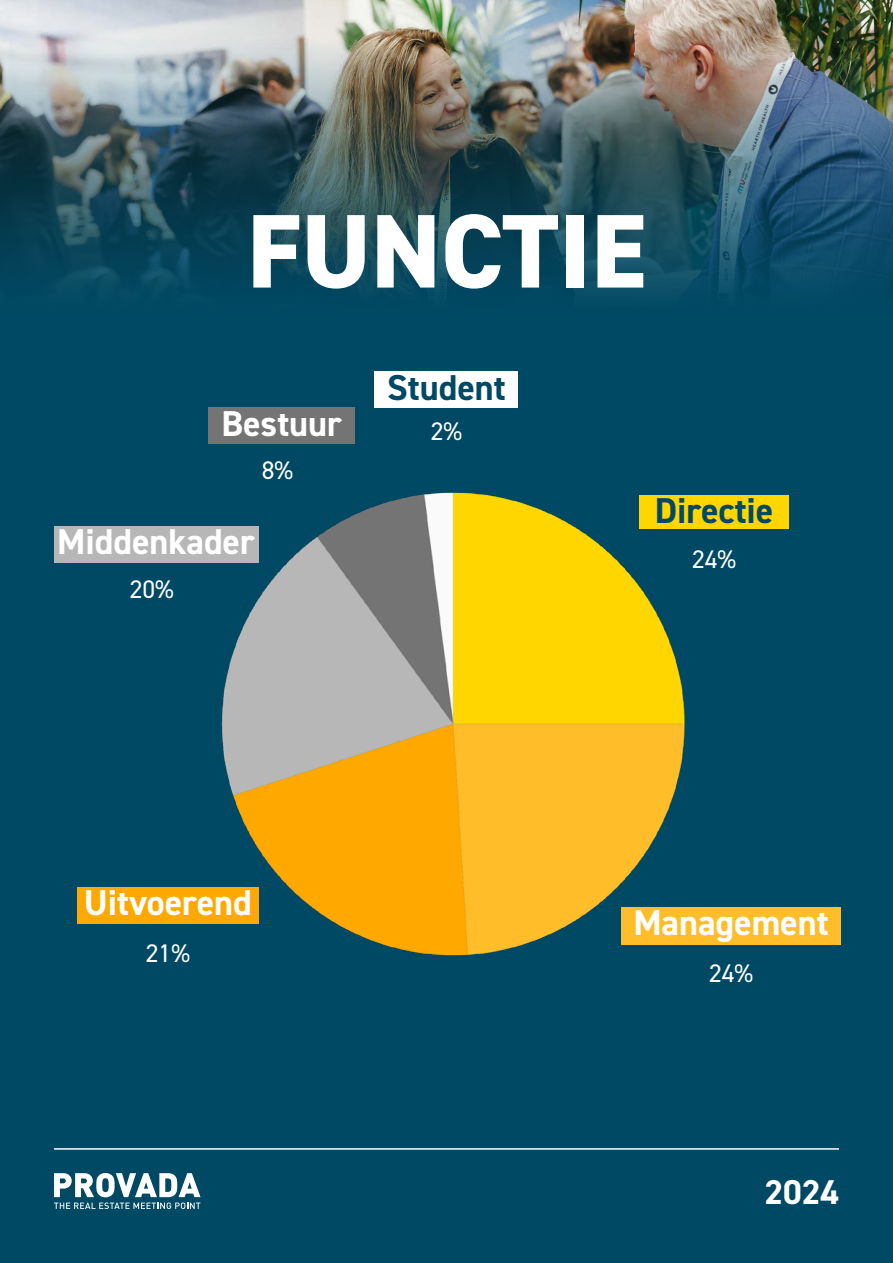
<style>
.page{position:relative;width:893px;height:1263px;background:#fff}
.page>*{position:absolute;margin:0;border:0;box-sizing:border-box;transform-origin:0 0}
.t1{font:800 105px "DIN2014";color:#fff}
.t2{font:700 36px "DIN2014";color:#fff}
.t3{font:700 36px "DIN2014";color:#004964}
.t4{font:700 34.5px "DIN2014";color:#fff}
.t5{font:25.5px "DIN2014";color:#fff}
</style>
<div class="page">
<img style="left:0;top:0;width:893px;height:38px">
<div style="left:0;top:340px;width:893px;height:923px;background:#004964"></div>
<img style="left:0;top:38px;width:893px;height:352px">
<svg style="left:54px;top:1173px;width:147px;height:36px"></svg>
<hr style="left:54px;top:1148px;width:785px;height:2px;background:#fff">
<img style="left:187px;top:492px;width:519px;height:464px">
<div style="left:375px;top:372px;width:143px;height:36px;background:#fff"></div>
<div style="left:208px;top:408px;width:147px;height:36px;background:#747474"></div>
<div style="left:77px;top:887px;width:181px;height:36px;background:#ffa800"></div>
<div style="left:621px;top:907px;width:220px;height:38px;background:#ffbd29"></div>
<div style="left:639px;top:495px;width:150px;height:33px;background:#ffd600"></div>
<div style="left:54px;top:526px;width:204px;height:36px;background:#b7b7b7"></div>
<p class="t1" style="left:247px;top:181px;width:400px">FUNCTIE</p>
<p class="t2" style="left:221px;top:399px;width:122px">Bestuur</p>
<p class="t5" style="left:262px;top:454px;width:33px">8%</p>
<p class="t2" style="left:57px;top:518px;width:199px">Middenkader</p>
<p class="t5" style="left:130px;top:574px;width:45px">20%</p>
<p class="t3" style="left:387px;top:363px;width:120px">Student</p>
<p class="t5" style="left:431px;top:415px;width:33px">2%</p>
<p class="t2" style="left:84px;top:879px;width:169px">Uitvoerend</p>
<p class="t5" style="left:146px;top:938px;width:45px">21%</p>
<p class="t3" style="left:655px;top:487px;width:120px">Directie</p>
<p class="t5" style="left:692px;top:543px;width:45px">24%</p>
<p class="t2" style="left:633px;top:899px;width:197px">Management</p>
<p class="t5" style="left:709px;top:957px;width:45px">24%</p>
<p class="t4" style="left:764px;top:1169px;width:76px">2024</p>
</div>
